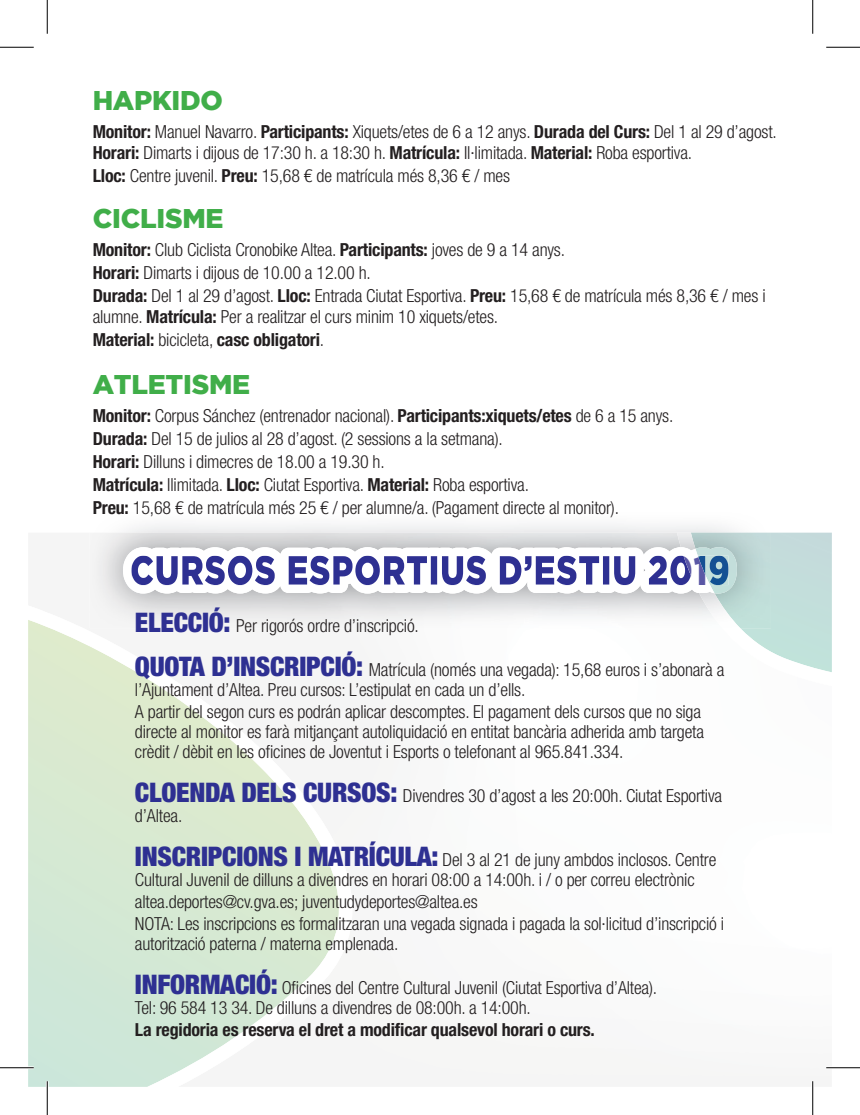
<style>
.page{position:relative;width:860px;height:1115px;background:#fff}
.page>*{position:absolute;margin:0;border:0;box-sizing:border-box;transform-origin:0 0}
.t1{font:900 27px "Gotham";letter-spacing:-.01em;color:#40ae49}
.t2{font:300 condensed 18px/22.5px "Helvetica Neue LT Std";letter-spacing:-.01em;color:#231f20}
.t3{font:700 condensed 18px "Helvetica Neue LT Std";letter-spacing:-.01em;color:#231f20}
.s1{font-weight:700}
.s2{font-weight:900;font-size:27px;color:#2e3092}
</style>
<div class="page">
<svg style="left:123px;top:533px;width:709px;height:139px"></svg>
<svg style="left:28px;top:605px;width:324px;height:482px;fill:#dbead5"></svg>
<hr style="left:0;top:1066px;width:34px;height:3px;background:#fff">
<hr style="left:46px;top:1081px;width:3px;height:34px;background:#fff">
<hr style="left:0;top:47px;width:34px;height:1px;background:#000">
<hr style="left:826px;top:47px;width:34px;height:1px;background:#000">
<hr style="left:0;top:1067px;width:34px;height:1px;background:#000">
<hr style="left:826px;top:1067px;width:34px;height:1px;background:#000">
<hr style="left:47px;top:0;width:1px;height:34px;background:#000">
<hr style="left:47px;top:1081px;width:1px;height:34px;background:#000">
<hr style="left:812px;top:0;width:1px;height:34px;background:#000">
<hr style="left:812px;top:1081px;width:1px;height:34px;background:#000">
<h1 class="t1" style="left:93px;top:85px;width:132px">HAPKIDO</h1>
<p class="t2" style="left:93px;top:120px;width:686px"><span class="s1">Monitor:</span> Manuel Navarro. <span class="s1">Participants:</span> Xiquets/etes de 6 a 12 anys. <span class="s1">Durada del Curs:</span> Del 1 al 29 d’agost.<br><span class="s1">Horari:</span> Dimarts i dijous de 17:30 h. a 18:30 h. <span class="s1">Matrícula:</span> Il·limitada. <span class="s1">Material:</span> Roba esportiva.<br><span class="s1">Lloc:</span> Centre juvenil. <span class="s1">Preu:</span> 15,68 € de matrícula més 8,36 € / mes</p>
<h1 class="t1" style="left:93px;top:203px;width:132px">CICLISME</h1>
<p class="t2" style="left:93px;top:238px;width:674px"><span class="s1">Monitor:</span> Club Ciclista Cronobike Altea. <span class="s1">Participants:</span> joves de 9 a 14 anys.<br><span class="s1">Horari:</span> Dimarts i dijous de 10.00 a 12.00 h.<br><span class="s1">Durada:</span> Del 1 al 29 d’agost. <span class="s1">Lloc:</span> Entrada Ciutat Esportiva. <span class="s1">Preu:</span> 15,68 € de matrícula més 8,36 € / mes i alumne. <span class="s1">Matrícula:</span> Per a realitzar el curs minim 10 xiquets/etes.<br><span class="s1">Material:</span> bicicleta, <span class="s1">casc obligatori</span>.</p>
<h1 class="t1" style="left:93px;top:369px;width:159px">ATLETISME</h1>
<p class="t2" style="left:93px;top:404px;width:582px"><span class="s1">Monitor:</span> Corpus Sánchez (entrenador nacional). <span class="s1">Participants:xiquets/etes</span> de 6 a 15 anys.<br><span class="s1">Durada:</span> Del 15 de julios al 28 d’agost. (2 sessions a la setmana).<br><span class="s1">Horari:</span> Dilluns i dimecres de 18.00 a 19.30 h.<br><span class="s1">Matrícula:</span> Ilimitada. <span class="s1">Lloc:</span> Ciutat Esportiva. <span class="s1">Material:</span> Roba esportiva.<br><span class="s1">Preu:</span> 15,68 € de matrícula més 25 € / per alumne/a. (Pagament directe al monitor).</p>
<p class="t2" style="left:135px;top:614px;width:285px"><span class="s2">ELECCIÓ:</span> Per rigorós ordre d’inscripció.</p>
<p class="t2" style="left:135px;top:659px;width:591px;line-height:20.7px"><span class="s2">QUOTA D’INSCRIPCIÓ:</span> Matrícula (només una vegada): 15,68 euros i s’abonarà a l’Ajuntament d’Altea. Preu cursos: L’estipulat en cada un d’ells.<br>A partir del segon curs es podrán aplicar descomptes. El pagament dels cursos que no siga directe al monitor es farà mitjançant autoliquidació en entitat bancària adherida amb targeta crèdit / dèbit en les oficines de Joventut i Esports o telefonant al 965.841.334.</p>
<p class="t2" style="left:135px;top:785px;width:589px;line-height:20.2px"><span class="s2">CLOENDA DELS CURSOS:</span> Divendres 30 d’agost a les 20:00h. Ciutat Esportiva d’Altea.</p>
<p class="t2" style="left:135px;top:849px;width:591px;line-height:21.2px"><span class="s2">INSCRIPCIONS I MATRÍCULA:</span> Del 3 al 21 de juny ambdos inclosos. Centre Cultural Juvenil de dilluns a divendres en horari 08:00 a 14:00h. i / o per correu electrònic altea.deportes@cv.gva.es; juventudydeportes@altea.es<br>NOTA: Les inscripcions es formalitzaran una vegada signada i pagada la sol·licitud d’inscripció i autorització paterna / materna emplenada.</p>
<p class="t2" style="left:135px;top:977px;width:524px;line-height:20.2px"><span class="s2">INFORMACIÓ:</span> Oficines del Centre Cultural Juvenil (Ciutat Esportiva d’Altea).<br>Tel: 96 584 13 34. De dilluns a divendres de 08:00h. a 14:00h.</p>
<p class="t3" style="left:135px;top:1019px;width:461px">La regidoria es reserva el dret a modificar qualsevol horari o curs.</p>
</div>
